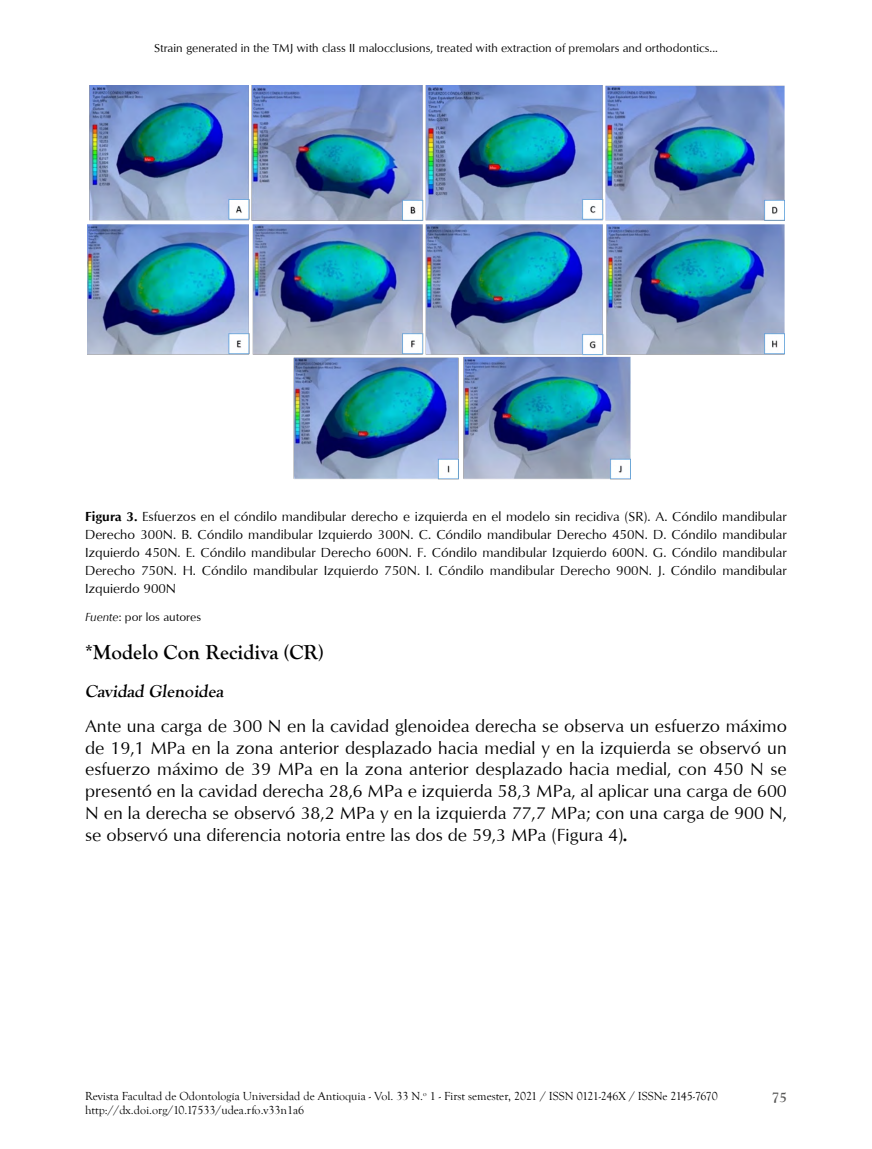
<style>
.page{position:relative;width:872px;height:1149px;background:#fff}
.page>*{position:absolute;margin:0;border:0;box-sizing:border-box;transform-origin:0 0}
.t1{font:700 21px "Goudy Old Style T";color:#000}
.t2{font:18px/21.8px "Optimum";color:#000;text-align:justify}
.t3{font:700 18px "Goudy Old Style T";color:#000}
.t4{font:700 15px "Goudy Old Style T";color:#575756}
.t5{font:13.5px/18px "Optimum";color:#000;text-align:justify}
.t6{font:12px "Goudy Old Style T";color:#000}
.t7{font:12px "Optimum";color:#000}
.s1{font-weight:700}
.s2{font-style:italic}
.s3{font-weight:700;font-style:italic}
</style>
<div class="page">
<img style="left:87px;top:85px;width:697px;height:395px">
<p class="t7" style="left:154px;top:41px;width:565px">Strain generated in the TMJ with class II malocclusions, treated with extraction of premolars and orthodontics...</p>
<p class="t5" style="left:85px;top:507px;width:703px"><span class="s1">Figura 3.</span> Esfuerzos en el cóndilo mandibular derecho e izquierda en el modelo sin recidiva (SR). A. Cóndilo mandibular Derecho 300N. B. Cóndilo mandibular Izquierdo 300N. C. Cóndilo mandibular Derecho 450N. D. Cóndilo mandibular Izquierdo 450N. E. Cóndilo mandibular Derecho 600N. F. Cóndilo mandibular Izquierdo 600N. G. Cóndilo mandibular Derecho 750N. H. Cóndilo mandibular Izquierdo 750N. I. Cóndilo mandibular Derecho 900N. J. Cóndilo mandibular Izquierdo 900N</p>
<p class="t7" style="left:85px;top:609px;width:117px"><span class="s2">Fuente</span>: por los autores</p>
<p class="t1" style="left:85px;top:640px;width:240px">*Modelo Con Recidiva (CR)</p>
<p class="t3" style="left:85px;top:681px;width:142px">Cavidad Glenoidea</p>
<p class="t2" style="left:85px;top:714px;width:703px">Ante una carga de 300 N en la cavidad glenoidea derecha se observa un esfuerzo máximo de 19,1 MPa en la zona anterior desplazado hacia medial y en la izquierda se observó un esfuerzo máximo de 39 MPa en la zona anterior desplazado hacia medial, con 450 N se presentó en la cavidad derecha 28,6 MPa e izquierda 58,3 MPa, al aplicar una carga de 600<br>N en la derecha se observó 38,2 MPa y en la izquierda 77,7 MPa; con una carga de 900 N, se observó una diferencia notoria entre las dos de 59,3 MPa (Figura 4)<span class="s3">.</span></p>
<p class="t6" style="left:85px;top:1088px;width:634px">Revista Facultad de Odontología Universidad de Antioquia - Vol. 33 N.<sup>o</sup> 1 - First semester, 2021 / ISSN 0121-246X / ISSNe 2145-7670</p>
<p class="t4" style="left:772px;top:1088px;width:16px">75</p>
<p class="t6" style="left:85px;top:1103px;width:221px">http://dx.doi.org/10.17533/udea.rfo.v33n1a6</p>
</div>
